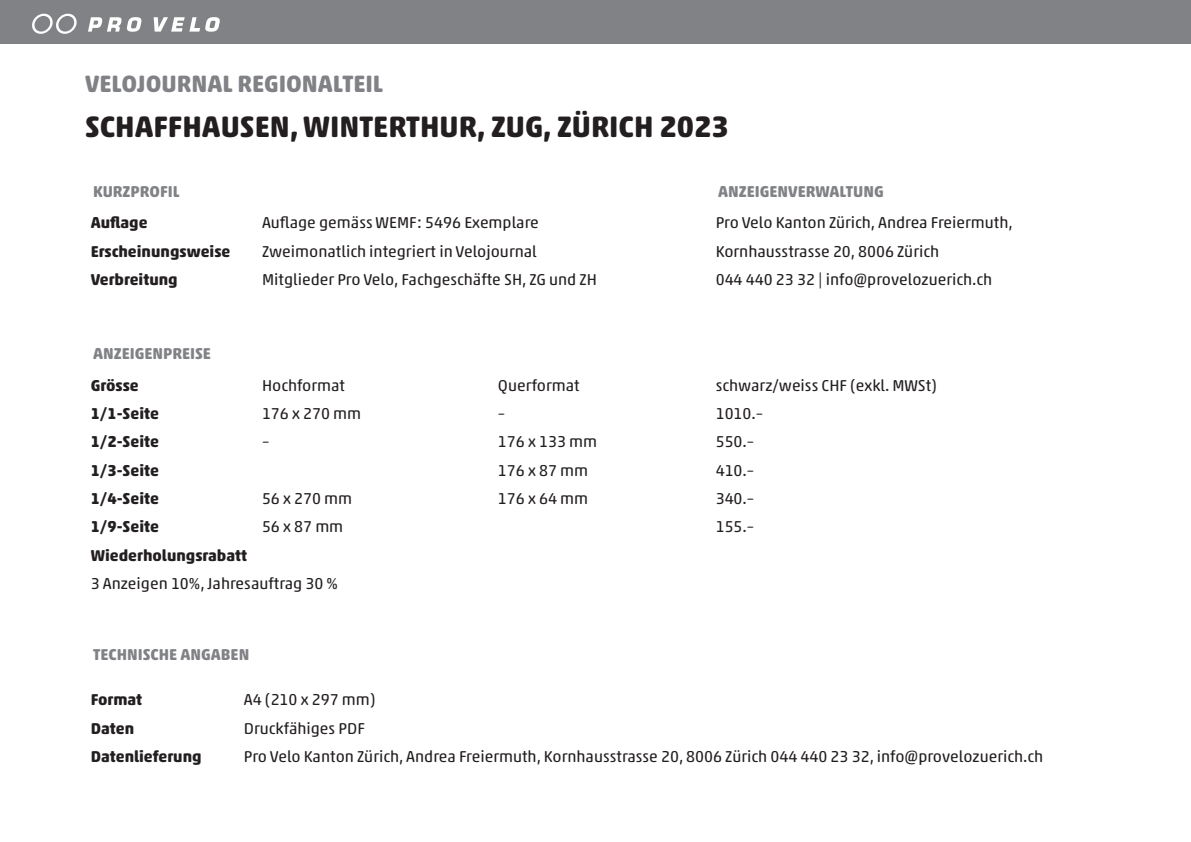
<style>
.page{position:relative;width:1191px;height:842px;background:#fff}
.page>*{position:absolute;margin:0;border:0;box-sizing:border-box;transform-origin:0 0}
.t1{font:700 30px "Akko Rounded Pro";color:#231f20}
.t2{font:700 24px "Akko Rounded Pro";color:#808285}
.t3{font:16px "Akko Rounded Pro";color:#231f20}
.t4{font:700 16px "Akko Rounded Pro";color:#231f20}
.t5{font:700 16px "Akko Rounded Pro";color:#808285}
</style>
<div class="page">
<div style="left:0;top:0;width:1191px;height:43px;background:#808285"></div>
<svg style="left:154px;top:17px;width:66px;height:15px"></svg>
<svg style="left:88px;top:17px;width:54px;height:15px"></svg>
<svg style="left:32px;top:14px;width:45px;height:20px"></svg>
<p class="t2" style="left:85px;top:69px;width:299px">VELOJOURNAL REGIONALTEIL</p>
<p class="t1" style="left:85px;top:108px;width:645px">SCHAFFHAUSEN, WINTERTHUR, ZUG, ZÜRICH 2023</p>
<p class="t5" style="left:93px;top:182px;width:88px">KURZPROFIL</p>
<p class="t5" style="left:718px;top:182px;width:167px">ANZEIGENVERWALTUNG</p>
<p class="t4" style="left:91px;top:213px;width:58px">Auflage</p>
<p class="t3" style="left:262px;top:213px;width:278px">Auflage gemäss WEMF: 5496 Exemplare</p>
<p class="t3" style="left:715px;top:213px;width:299px">Pro Velo Kanton Zürich, Andrea Freiermuth,</p>
<p class="t4" style="left:91px;top:241px;width:141px">Erscheinungsweise</p>
<p class="t3" style="left:262px;top:241px;width:276px">Zweimonatlich integriert in Velojournal</p>
<p class="t3" style="left:715px;top:241px;width:225px">Kornhausstrasse 20, 8006 Zürich</p>
<p class="t4" style="left:91px;top:270px;width:89px">Verbreitung</p>
<p class="t3" style="left:262px;top:270px;width:336px">Mitglieder Pro Velo, Fachgeschäfte SH, ZG und ZH</p>
<p class="t3" style="left:715px;top:270px;width:278px">044 440 23 32 | info@provelozuerich.ch</p>
<p class="t5" style="left:93px;top:344px;width:119px">ANZEIGENPREISE</p>
<p class="t4" style="left:91px;top:375px;width:49px">Grösse</p>
<p class="t3" style="left:262px;top:375px;width:85px">Hochformat</p>
<p class="t3" style="left:498px;top:375px;width:83px">Querformat</p>
<p class="t3" style="left:715px;top:375px;width:223px">schwarz/weiss CHF (exkl. MWSt)</p>
<p class="t4" style="left:91px;top:403px;width:70px">1/1-Seite</p>
<p class="t3" style="left:262px;top:404px;width:101px">176 x 270 mm</p>
<p class="t3" style="left:498px;top:404px;width:9px">–</p>
<p class="t3" style="left:715px;top:404px;width:49px">1010.–</p>
<p class="t4" style="left:91px;top:432px;width:70px">1/2-Seite</p>
<p class="t3" style="left:262px;top:432px;width:9px">–</p>
<p class="t3" style="left:498px;top:432px;width:101px">176 x 133 mm</p>
<p class="t3" style="left:715px;top:432px;width:40px">550.–</p>
<p class="t4" style="left:91px;top:460px;width:70px">1/3-Seite</p>
<p class="t3" style="left:498px;top:460px;width:92px">176 x 87 mm</p>
<p class="t3" style="left:715px;top:460px;width:40px">410.–</p>
<p class="t4" style="left:91px;top:489px;width:70px">1/4-Seite</p>
<p class="t3" style="left:262px;top:489px;width:92px">56 x 270 mm</p>
<p class="t3" style="left:498px;top:489px;width:92px">176 x 64 mm</p>
<p class="t3" style="left:715px;top:489px;width:40px">340.–</p>
<p class="t4" style="left:91px;top:517px;width:70px">1/9-Seite</p>
<p class="t3" style="left:262px;top:517px;width:83px">56 x 87 mm</p>
<p class="t3" style="left:715px;top:517px;width:40px">155.–</p>
<p class="t4" style="left:91px;top:545px;width:158px">Wiederholungsrabatt</p>
<p class="t3" style="left:91px;top:574px;width:249px">3 Anzeigen 10%, Jahresauftrag 30 %</p>
<p class="t5" style="left:93px;top:645px;width:158px">TECHNISCHE ANGABEN</p>
<p class="t4" style="left:91px;top:690px;width:53px">Format</p>
<p class="t3" style="left:244px;top:690px;width:133px">A4 (210 x 297 mm)</p>
<p class="t4" style="left:91px;top:718px;width:45px">Daten</p>
<p class="t3" style="left:244px;top:718px;width:122px">Druckfähiges PDF</p>
<p class="t4" style="left:91px;top:746px;width:112px">Datenlieferung</p>
<p class="t3" style="left:244px;top:747px;width:801px">Pro Velo Kanton Zürich, Andrea Freiermuth, Kornhausstrasse 20, 8006 Zürich 044 440 23 32, info@provelozuerich.ch</p>
</div>
